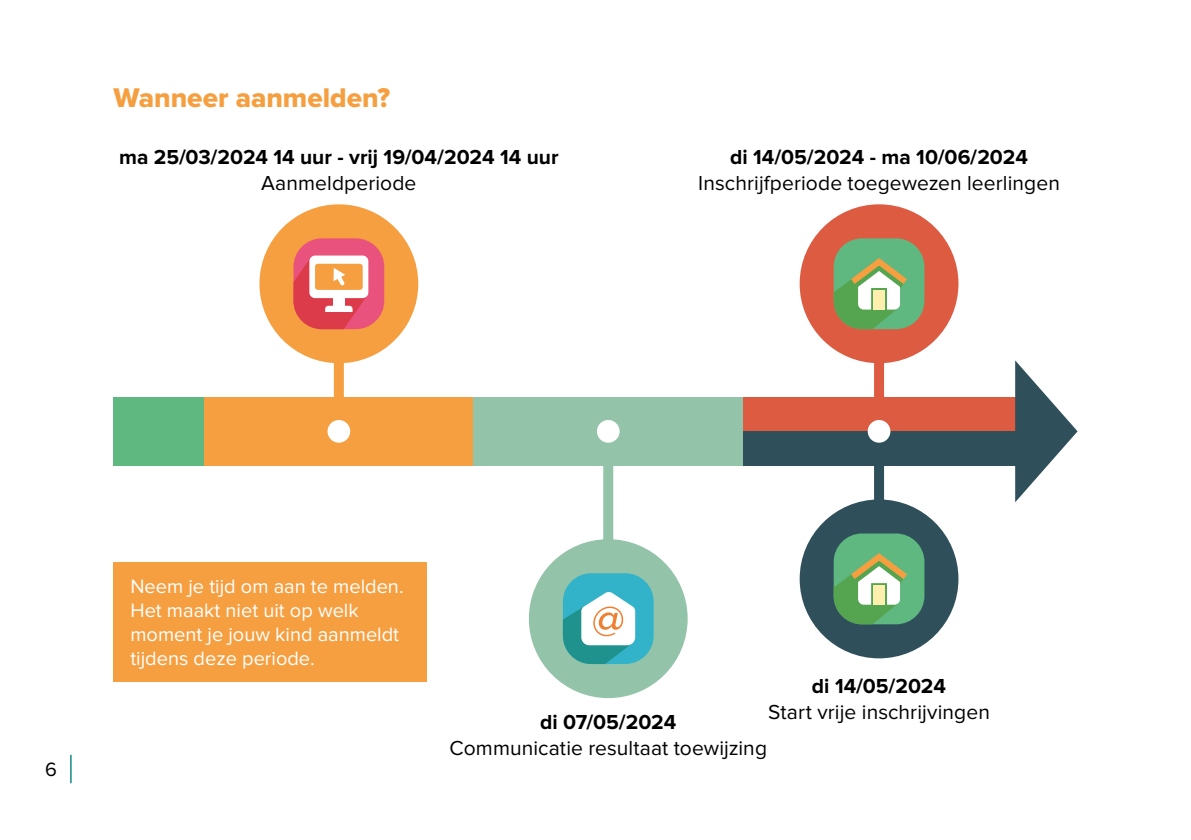
<style>
.page{position:relative;width:1191px;height:840px;background:#fff}
.page>*{position:absolute;margin:0;border:0;box-sizing:border-box;transform-origin:0 0}
.t1{font:28px "Proxima Nova Extrabld";color:#f59f40}
.t2{font:21px "Proxima Nova";letter-spacing:.005em;color:#000}
.t3{font:700 21px "Proxima Nova";color:#000}
.t4{font:20px/24px "Proxima Nova";color:#fff}
.t5{font:20px "Proxima Nova";color:#000}
</style>
<div class="page">
<div style="left:204px;top:397px;width:269px;height:68px;background:#f59f40"></div>
<div style="left:113px;top:397px;width:91px;height:68px;background:#60b881"></div>
<div style="left:473px;top:397px;width:270px;height:68px;background:#93c3a9"></div>
<div style="left:743px;top:397px;width:272px;height:34px;background:#dc5b41"></div>
<div style="left:743px;top:431px;width:272px;height:34px;background:#2f505b"></div>
<svg style="left:1015px;top:360px;width:62px;height:142px"></svg>
<div style="left:327px;top:420px;width:23px;height:22px;background:#fff;border-radius:50%"></div>
<div style="left:597px;top:420px;width:22px;height:22px;background:#fff;border-radius:50%"></div>
<div style="left:867px;top:420px;width:23px;height:22px;background:#fff;border-radius:50%"></div>
<div style="left:259px;top:204px;width:159px;height:159px;background:#f59f40;border-radius:50%"></div>
<div style="left:293px;top:238px;width:91px;height:91px;background:#ea527e;border-radius:28px"></div>
<svg style="left:309px;top:255px;width:59px;height:43px"></svg>
<svg style="left:293px;top:256px;width:74px;height:73px;background:#ed8e81"></svg>
<div style="left:334px;top:342px;width:10px;height:61px;background:#f59f40"></div>
<div style="left:874px;top:342px;width:10px;height:61px;background:#dc5b41"></div>
<div style="left:874px;top:457px;width:10px;height:61px;background:#2f505b"></div>
<div style="left:603px;top:457px;width:10px;height:105px;background:#93c3a9"></div>
<div style="left:799px;top:204px;width:159px;height:159px;background:#dc5b41;border-radius:50%"></div>
<div style="left:799px;top:499px;width:159px;height:159px;background:#2f505b;border-radius:50%"></div>
<div style="left:833px;top:238px;width:91px;height:91px;background:#60b881;border-radius:28px"></div>
<svg style="left:833px;top:254px;width:80px;height:75px"></svg>
<div style="left:833px;top:533px;width:91px;height:91px;background:#60b881;border-radius:28px"></div>
<svg style="left:833px;top:549px;width:80px;height:75px"></svg>
<div style="left:529px;top:539px;width:158px;height:158px;background:#93c3a9;border-radius:50%"></div>
<div style="left:563px;top:573px;width:90px;height:90px;background:#32b3ca;border-radius:28px"></div>
<svg style="left:563px;top:591px;width:72px;height:72px"></svg>
<div style="left:113px;top:562px;width:314px;height:119px;background:#f59f40"></div>
<hr style="left:70px;top:754px;width:2px;height:28px;background:#20928e">
<h1 class="t1" style="left:113px;top:77px;width:278px">Wanneer aanmelden?</h1>
<p class="t3" style="left:119px;top:145px;width:441px">ma 25/03/2024 14 uur - vrij 19/04/2024 14 uur</p>
<p class="t2" style="left:261px;top:171px;width:157px">Aanmeldperiode</p>
<p class="t3" style="left:730px;top:145px;width:299px">di 14/05/2024 - ma 10/06/2024</p>
<p class="t2" style="left:698px;top:171px;width:363px">Inschrijfperiode toegewezen leerlingen</p>
<p class="t5" style="left:45px;top:757px;width:13px">6</p>
<p class="t4" style="left:130px;top:574px;width:275px">Neem je tijd om aan te melden.<br>Het maakt niet uit op welk moment je jouw kind aanmeldt tijdens deze periode.</p>
<p class="t3" style="left:812px;top:674px;width:136px">di 14/05/2024</p>
<p class="t2" style="left:768px;top:700px;width:223px">Start vrije inschrijvingen</p>
<p class="t3" style="left:540px;top:709px;width:138px">di 07/05/2024</p>
<p class="t2" style="left:449px;top:735px;width:319px">Communicatie resultaat toewijzing</p>
</div>
